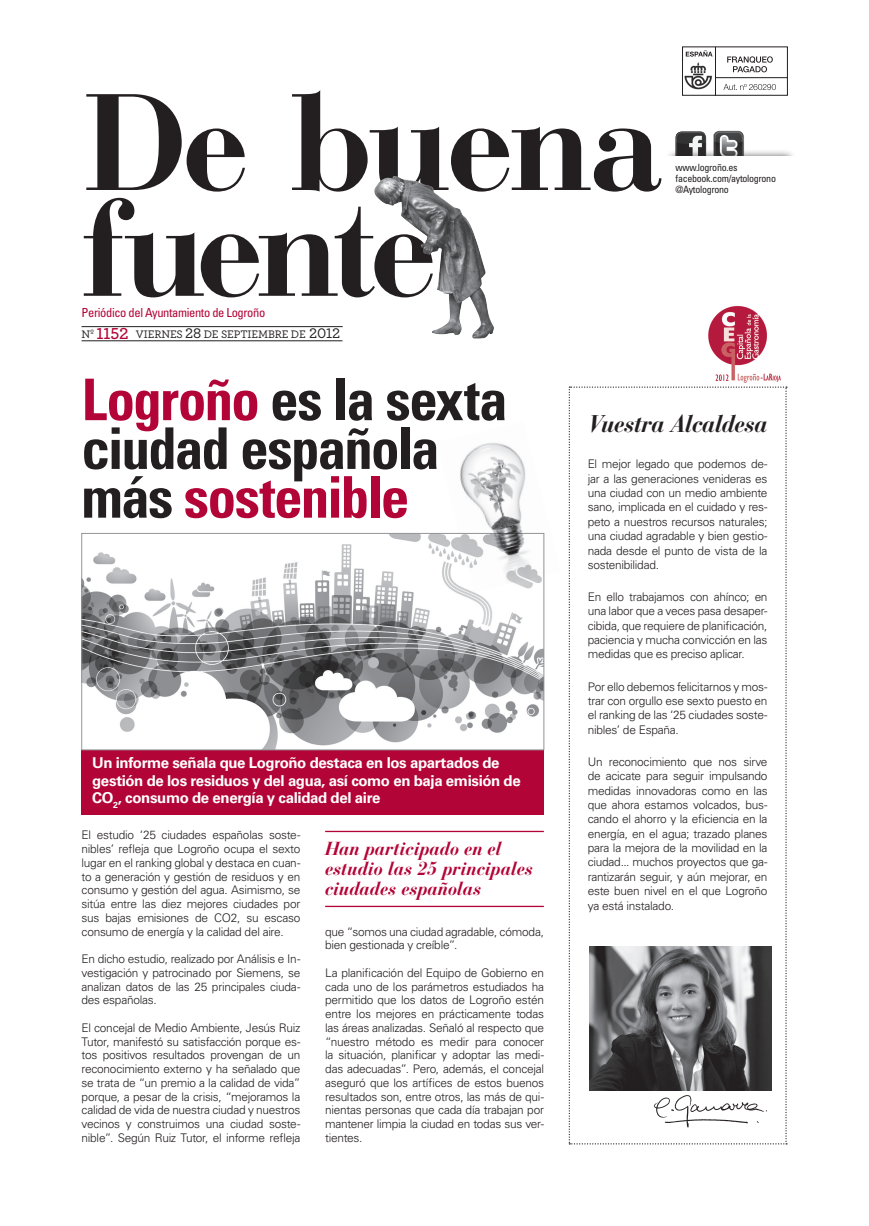
<style>
.page{position:relative;width:869px;height:1226px;background:#fff}
.page>*{position:absolute;margin:0;border:0;box-sizing:border-box;transform-origin:0 0}
.t1{font:700 136.12px "Bauer Bodoni Std";letter-spacing:-.045em;color:#231f20}
.TIT_G_24{font:700 condensed 57.5px/48.8px "Univers LT Std";letter-spacing:-.03em;color:#231f20}
.TIT_G_24-2{font:italic 700 24px "Bauer Bodoni Std";letter-spacing:-.03em;color:#231f20}
._2_destacado{font:italic 700 18.75px/20px "Bauer Bodoni Std";letter-spacing:-.015em;color:#b30437}
._2_entradilla{font:700 15px/17.5px "Univers LT Std";letter-spacing:-.025em;color:#fff}
.t2{font:condensed 12.5px "Univers LT Std";letter-spacing:-.03em;color:#b30437}
._1_texto{font:300 11.88px/13.8px "Univers LT Std";letter-spacing:-.025em;color:#231f20;text-align:justify}
.t3{font:11.5px "Archer Medium LF";letter-spacing:-.01em;color:#231f20}
.t4{font:condensed 10px "Univers LT Std";letter-spacing:-.03em;color:#231f20}
.s1{font-family:"Archer Semibold LF";font-size:16.62px;color:#b30437}
.s2{font-size:14.62px}
.s3{color:#b30437}
</style>
<div class="page">
<img style="left:675px;top:131px;width:30px;height:18px">
<img style="left:713px;top:131px;width:30px;height:18px">
<div style="left:664px;top:149px;width:131px;height:86px;background:#231f20;opacity:.75"></div>
<div style="left:639px;top:157px;width:188px;height:88px;background:#fff"></div>
<img style="left:374px;top:176px;width:120px;height:163px">
<hr style="left:81px;top:326px;width:261px;height:1px;background:#231f20">
<hr style="left:81px;top:341px;width:261px;height:1px;background:#231f20">
<div style="left:681px;top:46px;width:106px;height:50px;border:1px solid #231f20"></div>
<hr style="left:714px;top:47px;width:1px;height:49px;background:#231f20">
<hr style="left:714px;top:77px;width:73px;height:1px;background:#231f20">
<img style="left:684px;top:62px;width:28px;height:28px">
<svg style="left:685px;top:50px;width:27px;height:7px"></svg>
<svg style="left:727px;top:56px;width:45px;height:16px"></svg>
<svg style="left:723px;top:84px;width:52px;height:6px"></svg>
<img style="left:701px;top:305px;width:81px;height:82px">
<svg style="left:568px;top:387px;width:218px;height:757px"></svg>
<img style="left:589px;top:947px;width:182px;height:143px">
<img style="left:644px;top:1090px;width:135px;height:41px">
<div style="left:82px;top:750px;width:461px;height:65px;background:#b30437"></div>
<img style="left:83px;top:535px;width:458px;height:213px">
<div style="left:81px;top:533px;width:462px;height:217px;border:1px solid #939598"></div>
<hr style="left:325px;top:831px;width:218px;height:1px;background:#b30437">
<hr style="left:325px;top:906px;width:218px;height:1px;background:#b30437">
<img style="left:436px;top:442px;width:109px;height:151px">
<p class="t1" style="left:81px;top:61px;width:583px">De buena</p>
<p class="t1" style="left:81px;top:167px;width:357px">fuente</p>
<p class="t3" style="left:81px;top:327px;width:260px">Nº <span class="s1">1152</span> VIERNES <span class="s2">28</span> DE SEPTIEMBRE DE <span class="s2">2012</span></p>
<p class="t2" style="left:81px;top:305px;width:185px">Periódico del Ayuntamiento de Logroño</p>
<p class="t4" style="left:675px;top:161px;width:63px">www.logroño.es</p>
<p class="t4" style="left:675px;top:172px;width:102px">facebook.com/aytologrono</p>
<p class="t4" style="left:675px;top:183px;width:55px">@Aytologrono</p>
<p class="TIT_G_24" style="left:82px;top:375px;width:427px"><span class="s3">Logroño</span> es la sexta ciudad española más <span class="s3">sostenible</span></p>
<p class="_2_entradilla" style="left:92px;top:754px;width:430px">Un informe señala que Logroño destaca en los apartados de gestión de los residuos y del agua, así como en baja emisión de<br>CO<sub>2</sub>, consumo de energía y calidad del aire</p>
<p class="_1_texto" style="left:82px;top:828px;width:220px">El estudio ‘25 ciudades españolas soste&shy;nibles’ refleja que Logroño ocupa el sexto lugar en el ranking global y destaca en cuan&shy;to a generación y gestión de residuos y en consumo y gestión del agua. Asimismo, se sitúa entre las diez mejores ciudades por sus bajas emisiones de CO2, su escaso consumo de energía y la calidad del aire.</p>
<p class="_1_texto" style="left:82px;top:952px;width:220px">En dicho estudio, realizado por Análisis e In&shy;vestigación y patrocinado por Siemens, se analizan datos de las 25 principales ciuda&shy;des españolas.</p>
<p class="_1_texto" style="left:82px;top:1021px;width:220px">El concejal de Medio Ambiente, Jesús Ruiz Tutor, manifestó su satisfacción porque es&shy;tos positivos resultados provengan de un reconocimiento externo y ha señalado que se trata de “un premio a la calidad de vida” porque, a pesar de la crisis, “mejoramos la calidad de vida de nuestra ciudad y nuestros vecinos y construimos una ciudad soste&shy;nible”. Según Ruiz Tutor, el informe refleja</p>
<p class="_2_destacado" style="left:325px;top:839px;width:209px">Han participado en el estudio las 25 principales ciudades españolas</p>
<p class="_1_texto" style="left:325px;top:925px;width:220px">que “somos una ciudad agradable, cómoda, bien gestionada y creíble”.</p>
<p class="_1_texto" style="left:325px;top:966px;width:220px">La planificación del Equipo de Gobierno en cada uno de los parámetros estudiados ha permitido que los datos de Logroño estén entre los mejores en prácticamente todas las áreas analizadas. Señaló al respecto que “nuestro método es medir para conocer la situación, planificar y adoptar las medi&shy;das adecuadas”. Pero, además, el concejal aseguró que los artífices de estos buenos resultados son, entre otros, las más de qui&shy;nientas personas que cada día trabajan por mantener limpia la ciudad en todas sus ver&shy;tientes.</p>
<p class="TIT_G_24-2" style="left:588px;top:409px;width:181px">Vuestra Alcaldesa</p>
<p class="_1_texto" style="left:587px;top:457px;width:181px;line-height:14.4px">El mejor legado que podemos de&shy;jar a las generaciones venideras es una ciudad con un medio ambiente sano, implicada en el cuidado y res&shy;peto a nuestros recursos naturales; una ciudad agradable y bien gestio&shy;nada desde el punto de vista de la sostenibilidad.</p>
<p class="_1_texto" style="left:587px;top:590px;width:181px;line-height:14.4px">En ello trabajamos con ahínco; en una labor que a veces pasa desaper&shy;cibida, que requiere de planificación, paciencia y mucha convicción en las medidas que es preciso aplicar.</p>
<p class="_1_texto" style="left:587px;top:679px;width:181px;line-height:14.4px">Por ello debemos felicitarnos y mos&shy;trar con orgullo ese sexto puesto en el ranking de las ‘25 ciudades soste&shy;nibles’ de España.</p>
<p class="_1_texto" style="left:587px;top:754px;width:181px;line-height:14.4px">Un reconocimiento que nos sirve de acicate para seguir impulsando medidas innovadoras como en las que ahora estamos volcados, bus&shy;cando el ahorro y la eficiencia en la energía, en el agua; trazado planes para la mejora de la movilidad en la ciudad... muchos proyectos que ga&shy;rantizarán seguir, y aún mejorar, en este buen nivel en el que Logroño ya está instalado.</p>
</div>
